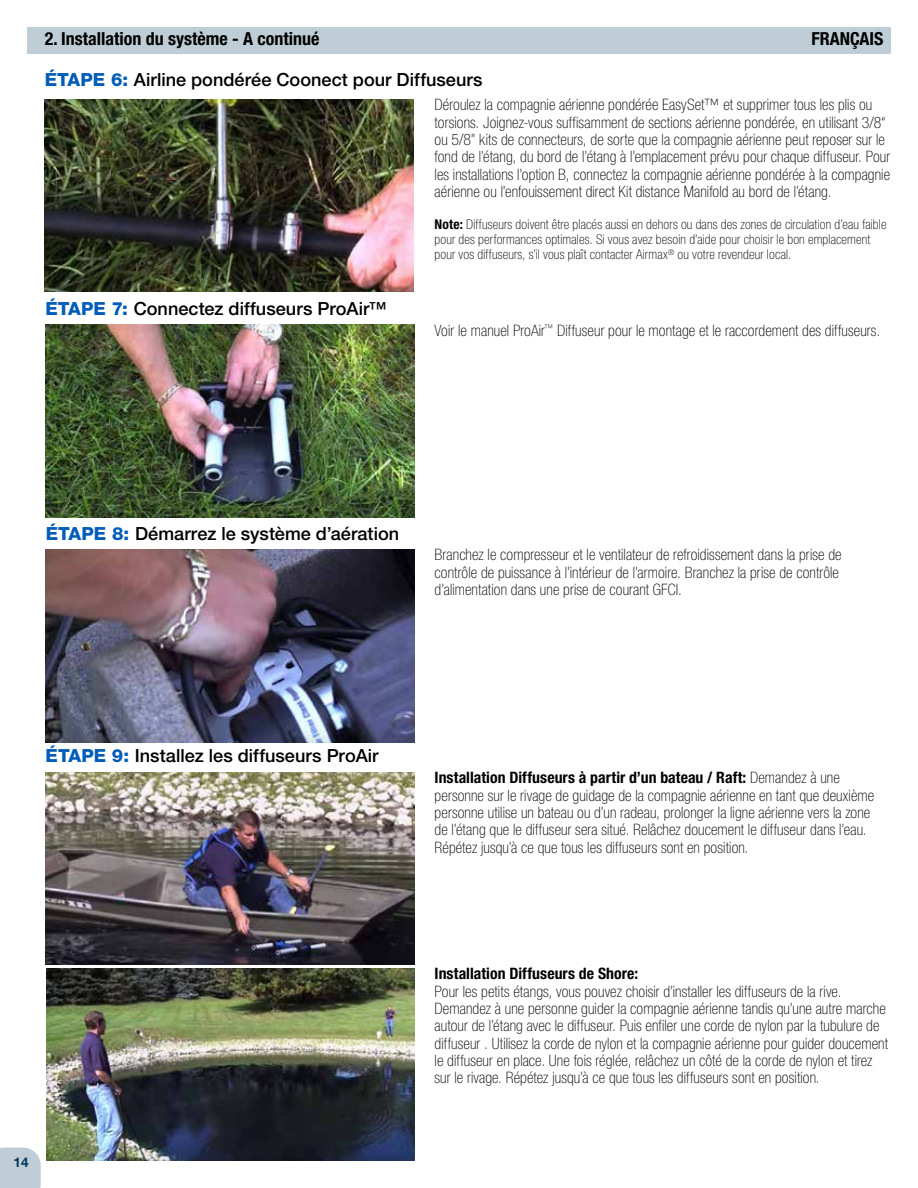
<style>
.page{position:relative;width:918px;height:1188px;background:#fff}
.page>*{position:absolute;margin:0;border:0;box-sizing:border-box;transform-origin:0 0}
.t1{font:500 18.15px "Helvetica Neue LT Pro";color:#000}
.t2{font:700 condensed 18px "Helvetica Neue LT Pro";color:#000}
.t3{font:100 condensed 15.75px/17.4px "Helvetica Neue LT Pro";letter-spacing:.005em;color:#000}
.t4{font:700 condensed 15.75px "Helvetica Neue LT Pro";letter-spacing:.005em;color:#000}
.t5{font:100 condensed 13.5px/15px "Helvetica Neue LT Pro";letter-spacing:.015em;color:#000}
.t6{font:700 13.5px "Helvetica Neue LT Pro";color:#003a5d}
.s1{font-weight:800;color:#005cb9}
.s2{font-weight:700}
</style>
<div class="page">
<div style="left:28px;top:27px;width:863px;height:27px;background:#bfced6"></div>
<img style="left:46px;top:324px;width:368px;height:193px">
<img style="left:46px;top:772px;width:368px;height:193px">
<img style="left:46px;top:968px;width:369px;height:193px">
<img style="left:46px;top:549px;width:368px;height:193px">
<img style="left:45px;top:99px;width:368px;height:193px">
<div style="left:0;top:1148px;width:41px;height:40px;background:#bfced6"></div>
<p class="t2" style="left:45px;top:28px;width:276px">2. Installation du système - A continué</p>
<p class="t2" style="left:811px;top:28px;width:74px">FRANÇAIS</p>
<p class="t1" style="left:45px;top:69px;width:439px"><span class="s1">ÉTAPE 6:</span> Airline pondérée Coonect pour Diffuseurs</p>
<p class="t1" style="left:45px;top:298px;width:343px"><span class="s1">ÉTAPE 7:</span> Connectez diffuseurs ProAir™</p>
<p class="t3" style="left:435px;top:96px;width:457px">Déroulez la compagnie aérienne pondérée EasySet™ et supprimer tous les plis ou torsions. Joignez-vous suffisamment de sections aérienne pondérée, en utilisant 3/8“ ou 5/8” kits de connecteurs, de sorte que la compagnie aérienne peut reposer sur le fond de l’étang, du bord de l’étang à l’emplacement prévu pour chaque diffuseur. Pour les installations l’option B, connectez la compagnie aérienne pondérée à la compagnie aérienne ou l’enfouissement direct Kit distance Manifold au bord de l’étang.</p>
<p class="t5" style="left:435px;top:217px;width:453px"><span class="s2">Note:</span> Diffuseurs doivent être placés aussi en dehors ou dans des zones de circulation d’eau faible pour des performances optimales. Si vous avez besoin d’aide pour choisir le bon emplacement pour vos diffuseurs, s’il vous plaît contacter Airmax<sup>®</sup> ou votre revendeur local.</p>
<p class="t3" style="left:435px;top:322px;width:447px">Voir le manuel ProAir<sup>™</sup> Diffuseur pour le montage et le raccordement des diffuseurs.</p>
<p class="t1" style="left:46px;top:523px;width:355px"><span class="s1">ÉTAPE 8:</span> Démarrez le système d’aération</p>
<p class="t3" style="left:435px;top:546px;width:409px">Branchez le compresseur et le ventilateur de refroidissement dans la prise de contrôle de puissance à l’intérieur de l’armoire. Branchez la prise de contrôle d’alimentation dans une prise de courant GFCI.</p>
<p class="t1" style="left:46px;top:744px;width:335px"><span class="s1">ÉTAPE 9:</span> Installez les diffuseurs ProAir</p>
<p class="t6" style="left:14px;top:1154px;width:17px">14</p>
<p class="t3" style="left:435px;top:769px;width:441px"><span class="s2">Installation Diffuseurs à partir d’un bateau / Raft:</span> Demandez à une personne sur le rivage de guidage de la compagnie aérienne en tant que deuxième personne utilise un bateau ou d’un radeau, prolonger la ligne aérienne vers la zone de l’étang que le diffuseur sera situé. Relâchez doucement le diffuseur dans l’eau.<br>Répétez jusqu’à ce que tous les diffuseurs sont en position.</p>
<p class="t4" style="left:435px;top:964px;width:205px">Installation Diffuseurs de Shore:</p>
<p class="t3" style="left:435px;top:982px;width:455px">Pour les petits étangs, vous pouvez choisir d’installer les diffuseurs de la rive.<br>Demandez à une personne guider la compagnie aérienne tandis qu’une autre marche autour de l’étang avec le diffuseur. Puis enfiler une corde de nylon par la tubulure de diffuseur . Utilisez la corde de nylon et la compagnie aérienne pour guider doucement le diffuseur en place. Une fois réglée, relâchez un côté de la corde de nylon et tirez sur le rivage. Répétez jusqu’à ce que tous les diffuseurs sont en position.</p>
</div>
